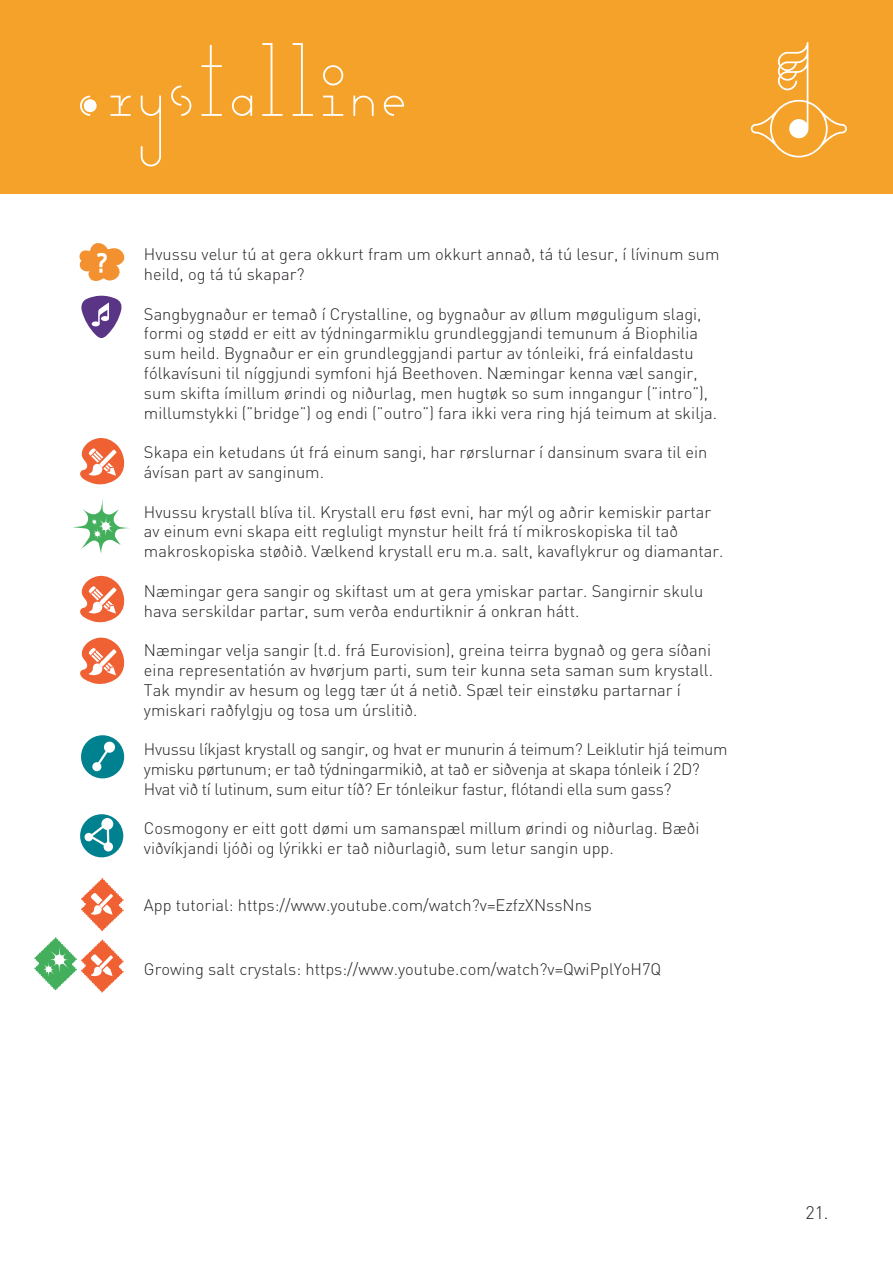
<style>
.page{position:relative;width:893px;height:1263px;background:#fff}
.page>*{position:absolute;margin:0;border:0;box-sizing:border-box;transform-origin:0 0}
.t1{font:81px "bjotopemono";color:#fff}
.t2{font:300 18px "DIN";color:#252225}
.t3{font:300 16.5px/19.8px "DIN";color:#252225}
.t4{font:300 16.5px/19.8px "DIN";letter-spacing:-.02em;color:#252225}
</style>
<div class="page">
<div style="left:0;top:0;width:893px;height:193px;background:#f5a22b"></div>
<svg style="left:751px;top:42px;width:96px;height:115px"></svg>
<svg style="left:73px;top:498px;width:57px;height:56px"></svg>
<svg style="left:79px;top:243px;width:46px;height:38px"></svg>
<svg style="left:81px;top:295px;width:41px;height:43px"></svg>
<div style="left:92px;top:321px;width:8px;height:5px;background:#fff;border-radius:50%"></div>
<div style="left:101px;top:316px;width:8px;height:5px;background:#fff;border-radius:50%"></div>
<svg style="left:80px;top:438px;width:45px;height:47px"></svg>
<svg style="left:80px;top:575px;width:45px;height:48px"></svg>
<svg style="left:80px;top:637px;width:45px;height:47px"></svg>
<div style="left:81px;top:735px;width:43px;height:43px;background:#008190;border-radius:50%"></div>
<div style="left:92px;top:762px;width:9px;height:9px;background:#fff;border-radius:50%"></div>
<svg style="left:95px;top:747px;width:12px;height:20px"></svg>
<div style="left:104px;top:742px;width:11px;height:11px;background:#fff;border-radius:50%"></div>
<div style="left:80px;top:814px;width:43px;height:43px;background:#008190;border-radius:50%"></div>
<div style="left:101px;top:818px;width:12px;height:12px;background:#fff;border-radius:50%"></div>
<div style="left:85px;top:833px;width:8px;height:8px;background:#fff;border-radius:50%"></div>
<div style="left:104px;top:842px;width:9px;height:9px;background:#fff;border-radius:50%"></div>
<svg style="left:86px;top:823px;width:25px;height:28px"></svg>
<svg style="left:81px;top:878px;width:43px;height:53px"></svg>
<svg style="left:34px;top:937px;width:90px;height:55px"></svg>
<h1 class="t1" style="left:80px;top:41px;width:336px">Crystalline</h1>
<p class="t3" style="left:144px;top:244px;width:577px">Hvussu velur tú at gera okkurt fram um okkurt annað, tá tú lesur, í lívinum sum heild, og tá tú skapar?</p>
<p class="t3" style="left:144px;top:303px;width:575px">Sangbygnaður er temað í Crystalline, og bygnaður av øllum møguligum slagi, formi og stødd er eitt av týdningarmiklu grundleggjandi temunum á Biophilia sum heild. Bygnaður er ein grundleggjandi partur av tónleiki, frá einfaldastu fólkavísuni til níggjundi symfoni hjá Beethoven. Næmingar kenna væl sangir, sum skifta ímillum ørindi og niðurlag, men hugtøk so sum inngangur (”intro”), millumstykki (”bridge”) og endi (”outro”) fara ikki vera ring hjá teimum at skilja.</p>
<p class="t3" style="left:144px;top:442px;width:565px">Skapa ein ketudans út frá einum sangi, har rørslurnar í dansinum svara til ein ávísan part av sanginum.</p>
<p class="t3" style="left:144px;top:501px;width:581px">Hvussu krystall blíva til. Krystall eru føst evni, har mýl og aðrir kemiskir partar av einum evni skapa eitt regluligt mynstur heilt frá tí mikroskopiska til tað makroskopiska støðið. Vælkend krystall eru m.a. salt, kavaflykrur og diamantar.</p>
<p class="t3" style="left:144px;top:581px;width:561px">Næmingar gera sangir og skiftast um at gera ymiskar partar. Sangirnir skulu hava serskildar partar, sum verða endurtiknir á onkran hátt.</p>
<p class="t3" style="left:144px;top:640px;width:571px">Næmingar velja sangir (t.d. frá Eurovision), greina teirra bygnað og gera síðani eina representatión av hvørjum parti, sum teir kunna seta saman sum krystall.<br>Tak myndir av hesum og legg tær út á netið. Spæl teir einstøku partarnar í ymiskari raðfylgju og tosa um úrslitið.</p>
<p class="t4" style="left:144px;top:739px;width:585px">Hvussu líkjast krystall og sangir, og hvat er munurin á teimum? Leiklutir hjá teimum ymisku pørtunum; er tað týdningarmikið, at tað er siðvenja at skapa tónleik í 2D?<br>Hvat við tí lutinum, sum eitur tíð? Er tónleikur fastur, flótandi ella sum gass?</p>
<p class="t3" style="left:144px;top:818px;width:557px">Cosmogony er eitt gott dømi um samanspæl millum ørindi og niðurlag. Bæði viðvíkjandi ljóði og lýrikki er tað niðurlagið, sum letur sangin upp.</p>
<p class="t3" style="left:144px;top:894px;width:450px">App tutorial: https://www.youtube.com/watch?v=EzfzXNssNns</p>
<p class="t3" style="left:144px;top:959px;width:519px">Growing salt crystals: https://www.youtube.com/watch?v=QwiPplYoH7Q</p>
<p class="t2" style="left:805px;top:1201px;width:25px">21.</p>
</div>
